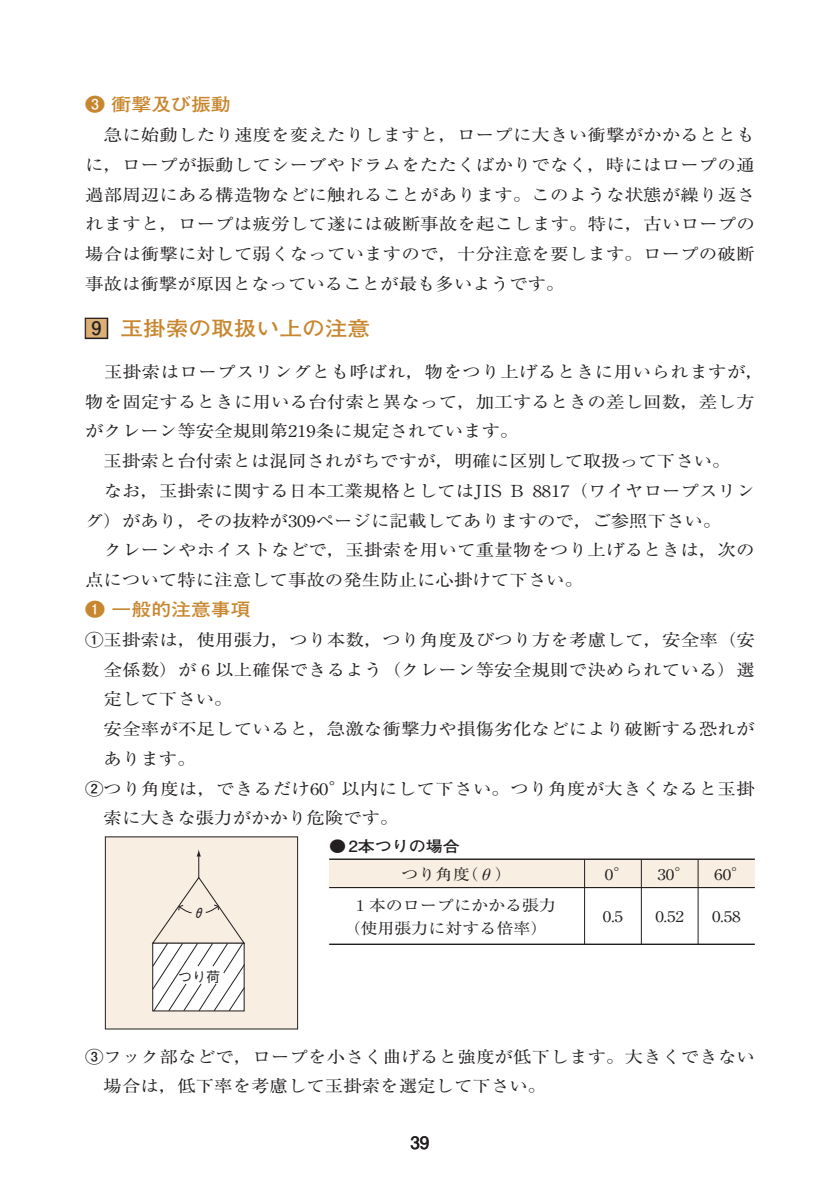
<style>
.page{position:relative;width:840px;height:1191px;background:#fff}
.page>*{position:absolute;margin:0;border:0;box-sizing:border-box;transform-origin:0 0}
.t1{font:700 20.4px "Futo Go B101 Pro";color:#c8862e;scale:1.11 1}
.t2{font:700 17.8px "Futo Go B101 Pro";color:#c8862e;scale:1.11 1}
.t3{font:700 17px "Futo Go B101 Pro";color:#231f20}
.t4{font:16.6px/29.8px "Ryumin";letter-spacing:.01em;color:#231f20;scale:1.11 1}
.t5{font:15.4px/22.6px "Ryumin";color:#231f20;text-align:center;scale:1.11 1}
.t6{font:700 15.4px "Futo Go B101 Pro";color:#231f20;scale:1.11 1}
.t7{font:500 14.2px "Gothic BBB";color:#231f20}
.s1{color:#dcaf76}
.s2{font-family:"Futo Go B101 Pro";font-weight:700}
</style>
<div class="page">
<svg style="left:84px;top:317px;width:25px;height:23px"></svg>
<div style="left:105px;top:837px;width:192px;height:192px;background:#f8efe2"></div>
<svg style="left:151px;top:849px;width:94px;height:163px"></svg>
<div style="left:105px;top:836px;width:193px;height:193px;border:1px solid #231f20"></div>
<div style="left:329px;top:859px;width:425px;height:28px;background:#f8efe2"></div>
<hr style="left:329px;top:858px;width:425px;height:2px;background:#231f20">
<hr style="left:329px;top:887px;width:425px;height:1px;background:#231f20">
<hr style="left:329px;top:943px;width:425px;height:2px;background:#231f20">
<hr style="left:584px;top:859px;width:1px;height:85px;background:#231f20">
<hr style="left:640px;top:859px;width:1px;height:85px;background:#231f20">
<hr style="left:697px;top:859px;width:1px;height:85px;background:#231f20">
<p class="t2" style="left:85px;top:90px;width:133px">❸ 衝撃及び振動</p>
<p class="t4" style="left:85px;top:120px;width:604px;text-align:justify">　急に始動したり速度を変えたりしますと，ロープに大きい衝撃がかかるとともに，ロープが振動してシーブやドラムをたたくばかりでなく，時にはロープの通過部周辺にある構造物などに触れることがあります。このような状態が繰り返されますと，ロープは疲労して遂には破断事故を起こします。特に，古いロープの場合は衝撃に対して弱くなっていますので，十分注意を要します。ロープの破断事故は衝撃が原因となっていることが最も多いようです。</p>
<p class="t1" style="left:85px;top:312px;width:258px"><span class="s1">9</span> 玉掛索の取扱い上の注意</p>
<p class="t4" style="left:85px;top:356px;width:613px">　玉掛索はロープスリングとも呼ばれ，物をつり上げるときに用いられますが，物を固定するときに用いる台付索と異なって，加工するときの差し回数，差し方がクレーン等安全規則第219条に規定されています。<br>　玉掛索と台付索とは混同されがちですが，明確に区別して取扱って下さい。<br>　なお，玉掛索に関する日本工業規格としてはJIS B 8817（ワイヤロープスリング）があり，その抜粋が309ページに記載してありますので，ご参照下さい。<br>　クレーンやホイストなどで，玉掛索を用いて重量物をつり上げるときは，次の点について特に注意して事故の発生防止に心掛けて下さい。</p>
<p class="t2" style="left:85px;top:595px;width:150px">❶ 一般的注意事項</p>
<p class="t4" style="left:85px;top:624px;width:604px"><span class="s2">①</span>玉掛索は，使用張力，つり本数，つり角度及びつり方を考慮して，安全率（安</p>
<p class="t4" style="left:103px;top:654px;width:587px">全係数）が６以上確保できるよう（クレーン等安全規則で決められている）選</p>
<p class="t4" style="left:103px;top:684px;width:118px">定して下さい。</p>
<p class="t4" style="left:103px;top:713px;width:587px">安全率が不足していると，急激な衝撃力や損傷劣化などにより破断する恐れが</p>
<p class="t4" style="left:103px;top:743px;width:84px">あります。</p>
<p class="t4" style="left:85px;top:773px;width:604px"><span class="s2">②</span>つり角度は，できるだけ60°以内にして下さい。つり角度が大きくなると玉掛</p>
<p class="t4" style="left:103px;top:803px;width:267px">索に大きな張力がかかり危険です。</p>
<p class="t7" style="left:192px;top:904px;width:16px">θ</p>
<p class="t7" style="left:178px;top:968px;width:44px">つり荷</p>
<p class="t6" style="left:329px;top:833px;width:119px">●2本つりの場合</p>
<p class="t5" style="left:401px;top:862px;width:101px">つり角度（θ）</p>
<p class="t5" style="left:343px;top:893px;width:193px">１本のロープにかかる張力（使用張力に対する倍率）</p>
<p class="t5" style="left:604px;top:862px;width:24px">0°</p>
<p class="t5" style="left:657px;top:862px;width:32px">30°</p>
<p class="t5" style="left:713px;top:862px;width:32px">60°</p>
<p class="t5" style="left:602px;top:905px;width:20px">0.5</p>
<p class="t5" style="left:655px;top:905px;width:27px">0.52</p>
<p class="t5" style="left:711px;top:905px;width:27px">0.58</p>
<p class="t4" style="left:103px;top:1041px;width:588px;text-indent:-18px"><span class="s2">③</span>フック部などで，ロープを小さく曲げると強度が低下します。大きくできない場合は，低下率を考慮して玉掛索を選定して下さい。</p>
<p class="t3" style="left:410px;top:1129px;width:20px">39</p>
</div>
